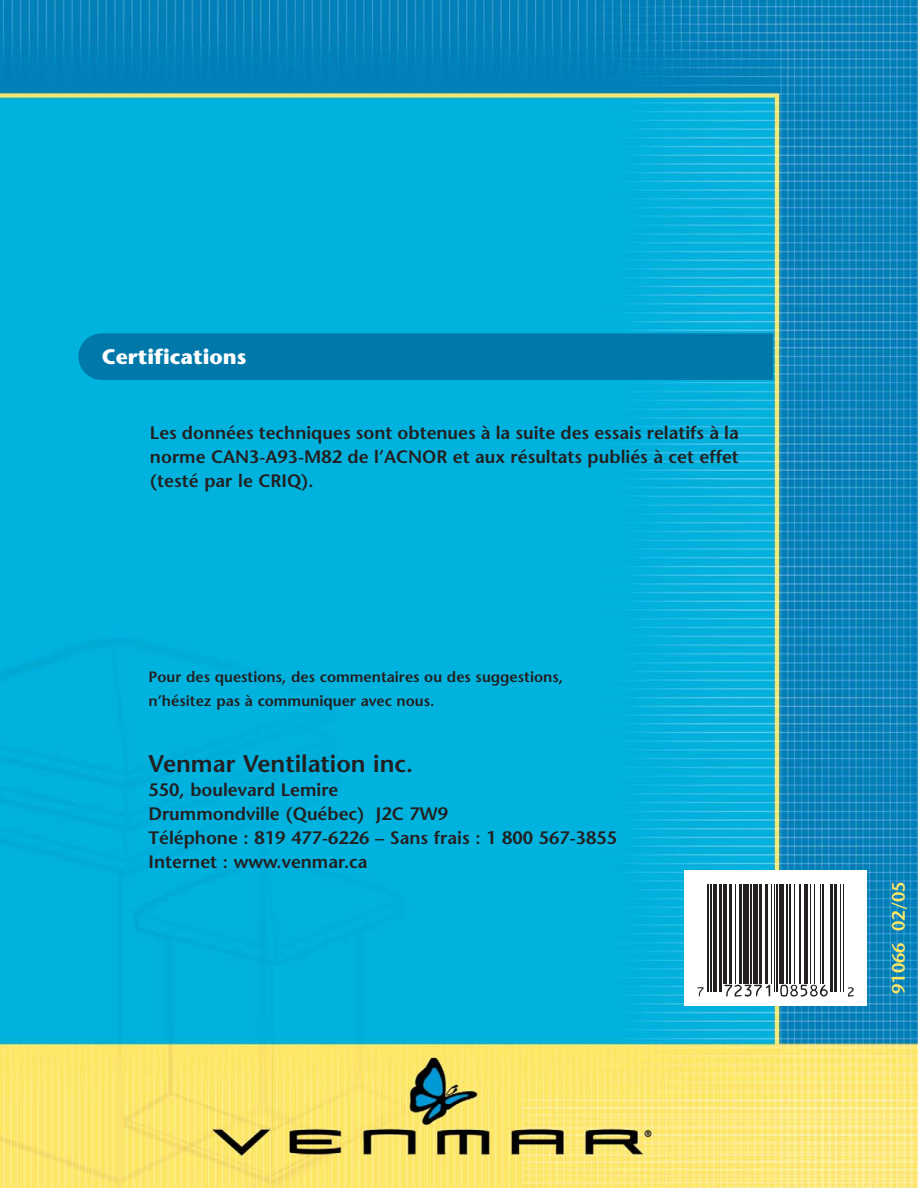
<style>
.page{position:relative;width:918px;height:1188px;background:#fff}
.page>*{position:absolute;margin:0;border:0;box-sizing:border-box;transform-origin:0 0}
.t1{font:600 24px "Stone Sans";color:#231f20}
.t2{font:700 21px "Stone Sans";color:#fff}
.t3{font:600 18px/24px "Stone Sans";color:#231f20;text-align:justify}
.t4{font:600 18px "Stone Sans";color:#ffe766}
.t5{font:600 15px/24px "Stone Sans";color:#231f20}
</style>
<div class="page">
<img style="left:0;top:0;width:918px;height:1188px">
<div style="left:684px;top:870px;width:183px;height:136px;background:#fff"></div>
<hr style="left:708px;top:884px;width:1px;height:108px;background:#231f20">
<hr style="left:710px;top:884px;width:2px;height:108px;background:#231f20">
<div style="left:713px;top:884px;width:5px;height:108px;background:#231f20"></div>
<hr style="left:719px;top:884px;width:3px;height:108px;background:#231f20">
<div style="left:723px;top:884px;width:5px;height:99px;background:#231f20"></div>
<hr style="left:729px;top:884px;width:3px;height:99px;background:#231f20">
<hr style="left:735px;top:884px;width:1px;height:99px;background:#231f20">
<hr style="left:739px;top:884px;width:3px;height:99px;background:#231f20">
<div style="left:744px;top:884px;width:5px;height:99px;background:#231f20"></div>
<hr style="left:751px;top:884px;width:1px;height:99px;background:#231f20">
<hr style="left:754px;top:884px;width:4px;height:99px;background:#231f20">
<hr style="left:759px;top:884px;width:3px;height:99px;background:#231f20">
<hr style="left:765px;top:884px;width:3px;height:99px;background:#231f20">
<hr style="left:771px;top:884px;width:1px;height:99px;background:#231f20">
<hr style="left:774px;top:884px;width:1px;height:108px;background:#231f20">
<hr style="left:777px;top:884px;width:1px;height:108px;background:#231f20">
<hr style="left:780px;top:884px;width:4px;height:99px;background:#231f20">
<hr style="left:787px;top:884px;width:1px;height:99px;background:#231f20">
<hr style="left:790px;top:884px;width:1px;height:99px;background:#231f20">
<hr style="left:794px;top:884px;width:1px;height:99px;background:#231f20">
<hr style="left:800px;top:884px;width:1px;height:99px;background:#231f20">
<hr style="left:804px;top:884px;width:4px;height:99px;background:#231f20">
<hr style="left:810px;top:884px;width:1px;height:99px;background:#231f20">
<hr style="left:814px;top:884px;width:2px;height:99px;background:#231f20">
<hr style="left:820px;top:884px;width:1px;height:99px;background:#231f20">
<hr style="left:823px;top:884px;width:1px;height:99px;background:#231f20">
<hr style="left:830px;top:884px;width:3px;height:108px;background:#231f20">
<hr style="left:834px;top:884px;width:3px;height:108px;background:#231f20">
<hr style="left:840px;top:884px;width:1px;height:108px;background:#231f20">
<hr style="left:843px;top:884px;width:1px;height:108px;background:#231f20">
<svg style="left:724px;top:985px;width:46px;height:12px"></svg>
<svg style="left:780px;top:985px;width:48px;height:12px"></svg>
<svg style="left:848px;top:987px;width:6px;height:10px"></svg>
<svg style="left:697px;top:987px;width:7px;height:10px"></svg>
<div style="left:78px;top:333px;width:695px;height:47px;background:#0078a9"></div>
<p class="t2" style="left:102px;top:348px;width:146px">Certifications</p>
<p class="t3" style="left:150px;top:422px;width:590px">Les données techniques sont obtenues à la suite des essais relatifs à la norme CAN3-A93-M82 de l’ACNOR et aux résultats publiés à cet effet (testé par le CRIQ).</p>
<p class="t5" style="left:149px;top:667px;width:416px">Pour des questions, des commentaires ou des suggestions, n’hésitez pas à communiquer avec nous.</p>
<h1 class="t1" style="left:149px;top:755px;width:266px">Venmar Ventilation inc.</h1>
<p class="t3" style="left:149px;top:780px;width:470px;text-align:left">550, boulevard Lemire<br>Drummondville (Québec) J2C 7W9<br>Téléphone : 819 477-6226 – Sans frais : 1 800 567-3855<br>Internet : www.venmar.ca</p>
<p class="t4" style="left:892px;top:994px;width:114px;rotate:-90deg">91066 02/05</p>
</div>
